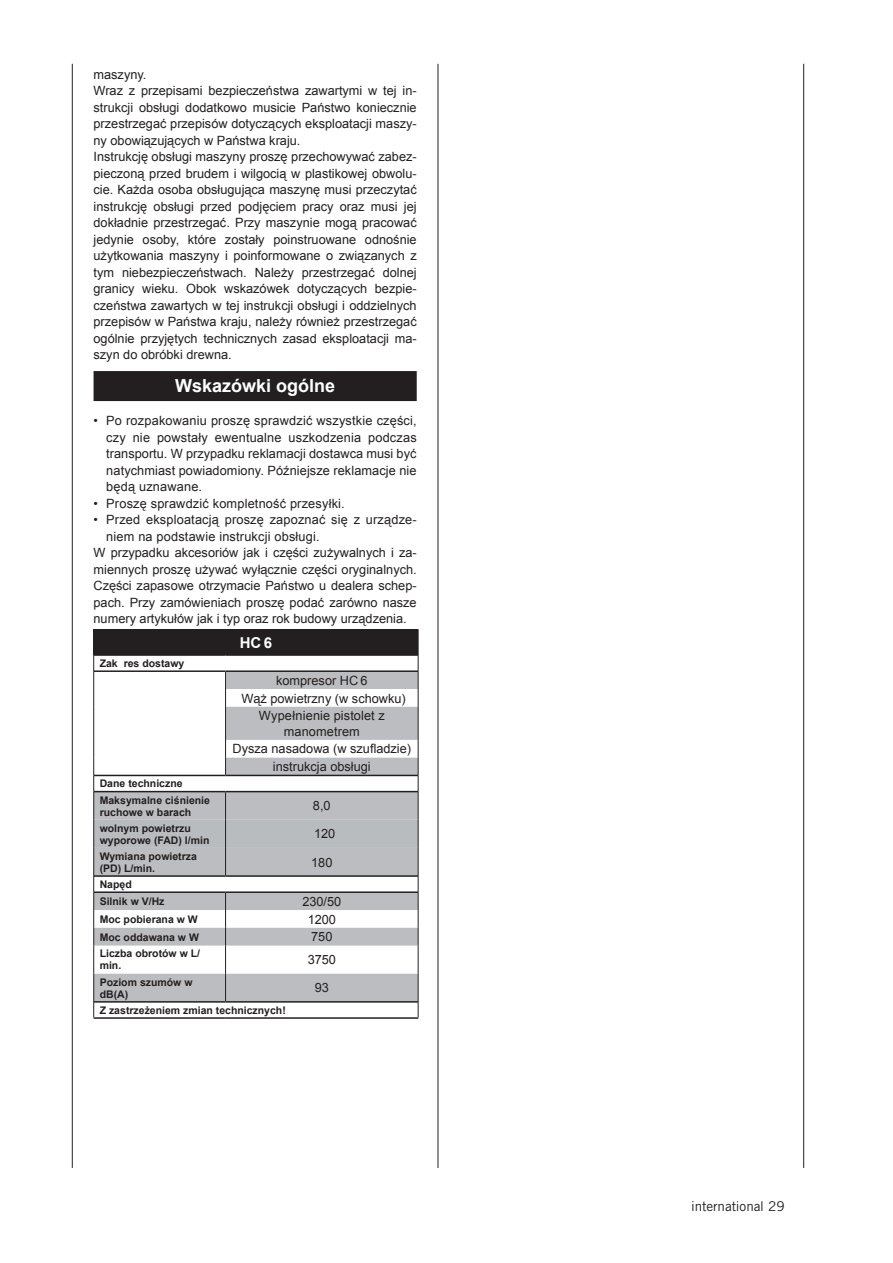
<style>
.page{position:relative;width:893px;height:1263px;background:#fff}
.page>*{position:absolute;margin:0;border:0;box-sizing:border-box;transform-origin:0 0}
.t1{font:700 18px "Arial";color:#fff}
.t2{font:700 15px "Arial";color:#fff}
.t3{font:13.5px "Trade Gothic";letter-spacing:-.01em;color:#231f20}
.t4{font:12.75px/16.5px "Arial";color:#231f20;text-align:center}
.t5{font:700 10.5px/12px "Arial";color:#231f20}
</style>
<div class="page">
<hr style="left:72px;top:64px;width:1px;height:1104px;background:#231f20">
<hr style="left:438px;top:64px;width:1px;height:1104px;background:#231f20">
<hr style="left:803px;top:64px;width:1px;height:1104px;background:#231f20">
<div style="left:94px;top:371px;width:323px;height:30px;background:#231f20"></div>
<div style="left:94px;top:629px;width:324px;height:26px;background:#231f20"></div>
<svg style="left:94px;top:672px;width:324px;height:68px"></svg>
<hr style="left:94px;top:654px;width:132px;height:2px;background:#231f20">
<hr style="left:226px;top:654px;width:192px;height:2px;background:#231f20">
<hr style="left:94px;top:670px;width:132px;height:2px;background:#231f20">
<hr style="left:226px;top:670px;width:192px;height:2px;background:#231f20">
<svg style="left:93px;top:630px;width:1px;height:77px"></svg>
<hr style="left:93px;top:707px;width:1px;height:33px;background:#231f20">
<svg style="left:225px;top:672px;width:1px;height:35px"></svg>
<svg style="left:418px;top:630px;width:1px;height:77px"></svg>
<hr style="left:225px;top:707px;width:1px;height:33px;background:#231f20">
<hr style="left:418px;top:707px;width:1px;height:33px;background:#231f20">
<svg style="left:93px;top:740px;width:326px;height:277px"></svg>
<hr style="left:94px;top:1017px;width:132px;height:2px;background:#231f20">
<hr style="left:226px;top:1017px;width:192px;height:2px;background:#231f20">
<p class="t4" style="left:94px;top:66px;width:325px;text-align:left">maszyny.<br>Wraz z przepisami bezpieczeństwa zawartymi w tej in&shy;strukcji obsługi dodatkowo musicie Państwo koniecznie przestrzegać przepisów dotyczących eksploatacji maszy&shy;ny obowiązujących w Państwa kraju.<br>Instrukcję obsługi maszyny proszę przechowywać zabez&shy;pieczoną przed brudem i wilgocią w plastikowej obwolu&shy;cie. Każda osoba obsługująca maszynę musi przeczytać instrukcję obsługi przed podjęciem pracy oraz musi jej dokładnie przestrzegać. Przy maszynie mogą pracować jedynie osoby, które zostały poinstruowane odnośnie użytkowania maszyny i poinformowane o związanych z tym niebezpieczeństwach. Należy przestrzegać dolnej granicy wieku. Obok wskazówek dotyczących bezpie&shy;czeństwa zawartych w tej instrukcji obsługi i oddzielnych przepisów w Państwa kraju, należy również przestrzegać ogólnie przyjętych technicznych zasad eksploatacji ma&shy;szyn do obróbki drewna.</p>
<h1 class="t1" style="left:175px;top:374px;width:162px">Wskazówki ogólne</h1>
<p class="t4" style="left:106px;top:413px;width:312px;text-align:justify;text-indent:-13px">• Po rozpakowaniu proszę sprawdzić wszystkie części, czy nie powstały ewentualne uszkodzenia podczas transportu. W przypadku reklamacji dostawca musi być natychmiast powiadomiony. Późniejsze reklamacje nie będą uznawane.</p>
<p class="t4" style="left:94px;top:495px;width:253px">• Proszę sprawdzić kompletność przesyłki.</p>
<p class="t4" style="left:94px;top:512px;width:325px">• Przed eksploatacją proszę zapoznać się z urządze-</p>
<p class="t4" style="left:106px;top:528px;width:215px">niem na podstawie instrukcji obsługi.</p>
<p class="t4" style="left:94px;top:545px;width:325px">W przypadku akcesoriów jak i części zużywalnych i za-</p>
<p class="t4" style="left:94px;top:561px;width:325px">miennych proszę używać wyłącznie części oryginalnych.</p>
<p class="t4" style="left:94px;top:578px;width:325px">Części zapasowe otrzymacie Państwo u dealera schep-</p>
<p class="t4" style="left:94px;top:594px;width:325px">pach. Przy zamówieniach proszę podać zarówno nasze</p>
<p class="t4" style="left:94px;top:611px;width:315px">numery artykułów jak i typ oraz rok budowy urządzenia.</p>
<p class="t2" style="left:240px;top:633px;width:34px">HC6</p>
<p class="t5" style="left:100px;top:658px;width:86px">Zak res dostawy</p>
<p class="t4" style="left:241px;top:671px;width:166px;line-height:17.9px">kompresor HC 6<br>Wąż powietrzny (w schowku)<br>Wypełnienie pistolet z</p>
<p class="t4" style="left:233px;top:722px;width:180px;line-height:17.9px">manometrem<br>Dysza nasadowa (w szufladzie) instrukcja obsługi</p>
<p class="t5" style="left:100px;top:776px;width:112px;line-height:16.2px">Dane techniczne<br>Maksymalne ciśnienie</p>
<p class="t5" style="left:100px;top:806px;width:93px">ruchowe w barach</p>
<p class="t4" style="left:313px;top:798px;width:19px">8,0</p>
<p class="t5" style="left:100px;top:822px;width:111px">wolnym powietrzu wyporowe (FAD) l/min</p>
<p class="t4" style="left:314px;top:826px;width:23px">120</p>
<p class="t5" style="left:100px;top:850px;width:99px">Wymiana powietrza (PD) L/min.</p>
<p class="t4" style="left:311px;top:854px;width:23px">180</p>
<p class="t5" style="left:100px;top:876px;width:66px;line-height:17px">Napęd<br>Silnik w V/Hz</p>
<p class="t4" style="left:302px;top:893px;width:40px">230/50</p>
<p class="t5" style="left:100px;top:913px;width:100px">Moc pobierana w W</p>
<p class="t4" style="left:308px;top:911px;width:30px">1200</p>
<p class="t5" style="left:100px;top:931px;width:101px">Moc oddawana w W</p>
<p class="t4" style="left:311px;top:929px;width:23px">750</p>
<p class="t5" style="left:100px;top:948px;width:102px">Liczba obrotów w L/ min.</p>
<p class="t4" style="left:308px;top:952px;width:30px">3750</p>
<p class="t5" style="left:100px;top:976px;width:94px">Poziom szumów w dB(A)</p>
<p class="t4" style="left:315px;top:980px;width:16px">93</p>
<p class="t5" style="left:100px;top:1004px;width:188px">Z zastrzeżeniem zmian technicznych!</p>
<p class="t3" style="left:691px;top:1198px;width:95px">international 29</p>
</div>
